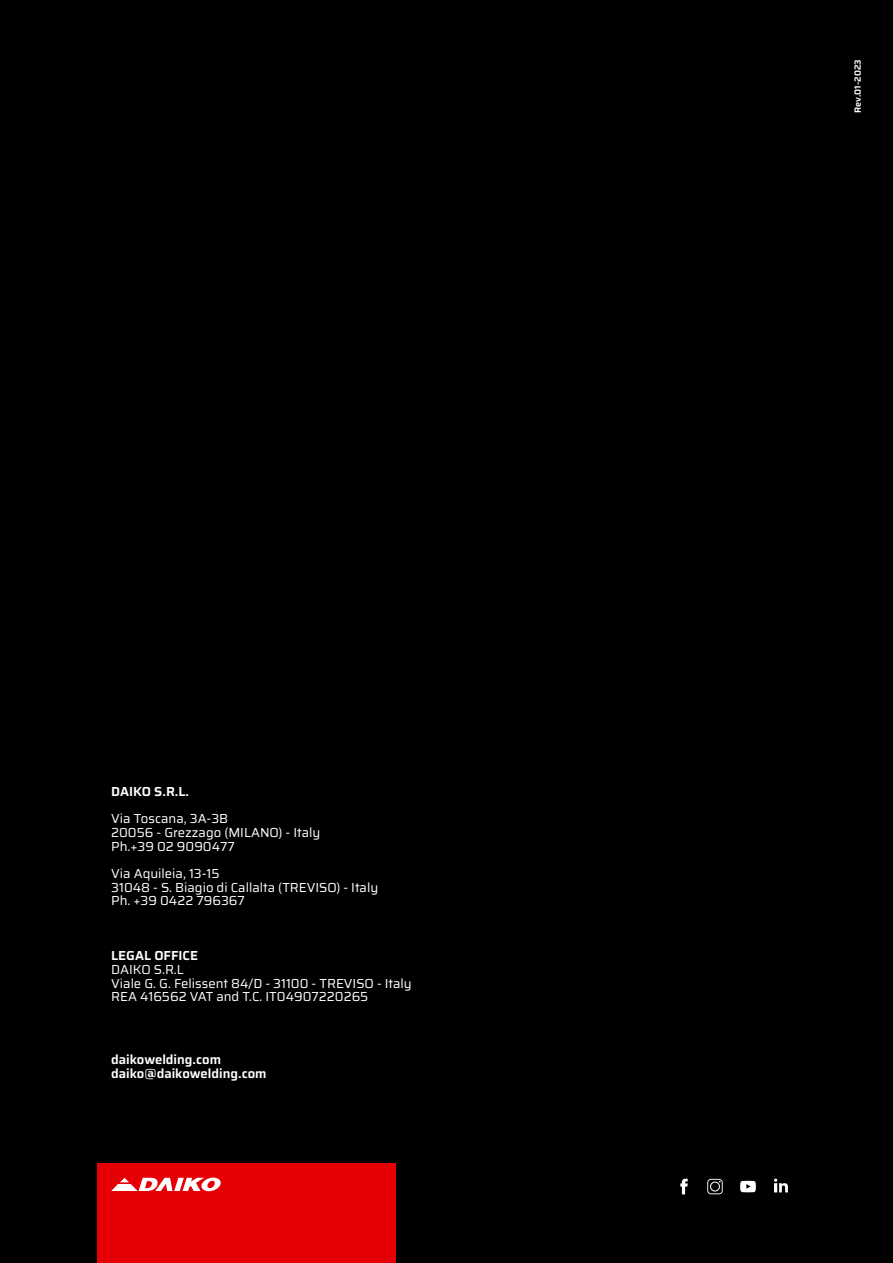
<style>
.page{position:relative;width:893px;height:1263px;background:#000}
.page>*{position:absolute;margin:0;border:0;box-sizing:border-box;transform-origin:0 0}
.t1{font:13.05px/13.6px "Saira";color:#fff}
.t2{font:600 13.05px/13.6px "Saira";color:#fff}
.t3{font:600 9px "Saira";color:#fff}
</style>
<div class="page">
<svg style="left:680px;top:1179px;width:8px;height:15px"></svg>
<svg style="left:740px;top:1181px;width:16px;height:11px"></svg>
<svg style="left:774px;top:1178px;width:14px;height:14px"></svg>
<svg style="left:707px;top:1179px;width:16px;height:15px"></svg>
<div style="left:97px;top:1164px;width:299px;height:99px;background:#e60005"></div>
<svg style="left:111px;top:1177px;width:110px;height:14px"></svg>
<p class="t2" style="left:111px;top:784px;width:79px">DAIKO S.R.L.</p>
<p class="t1" style="left:111px;top:812px;width:211px">Via Toscana, 3A-3B<br>20056 - Grezzago (MILANO) - Italy<br>Ph.+39 02 9090477</p>
<p class="t1" style="left:111px;top:866px;width:269px">Via Aquileia, 13-15<br>31048 - S. Biagio di Callalta (TREVISO) - Italy<br>Ph. +39 0422 796367</p>
<p class="t2" style="left:111px;top:949px;width:88px">LEGAL OFFICE</p>
<p class="t1" style="left:111px;top:962px;width:302px">DAIKO S.R.L<br>Viale G. G. Felissent 84/D - 31100 - TREVISO - Italy<br>REA 416562 VAT and T.C. IT04907220265</p>
<p class="t2" style="left:111px;top:1053px;width:157px">daikowelding.com daiko@daikowelding.com</p>
<p class="t3" style="left:851px;top:113px;width:55px;rotate:-90deg">Rev.01-2023</p>
</div>
